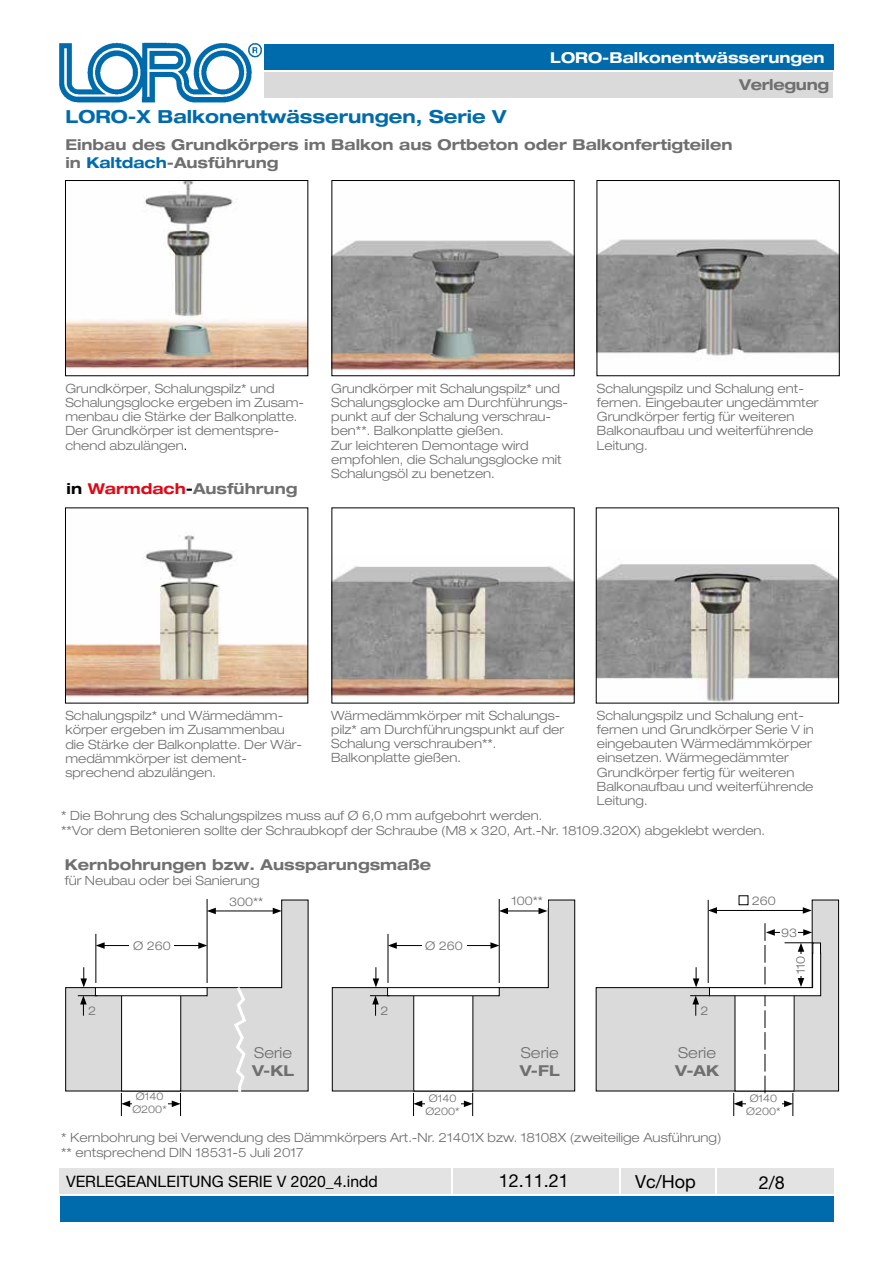
<style>
.page{position:relative;width:893px;height:1263px;background:#fff}
.page>*{position:absolute;margin:0;border:0;box-sizing:border-box;transform-origin:0 0}
.t1{font:700 expanded 18px "Helvetica Neue LT Std";color:#006bac}
.t2{font:18px "Helvetica Neue LT Std";color:#000}
.t3{font:15.75px "Helvetica Neue LT Std";color:#000}
.t4{font:700 expanded 15px/18px "Helvetica Neue LT Std";color:#706f6f}
.t5{font:700 expanded 15px "Helvetica Neue LT Std";color:#fff}
.t6{font:300 expanded 15px "Helvetica Neue LT Std";color:#706f6f}
.t7{font:700 expanded 15px "Helvetica Neue LT Std";letter-spacing:-.02em;color:#706f6f}
.t8{font:300 expanded 12.75px/14.2px "Helvetica Neue LT Std";color:#706f6f}
.t9{font:300 expanded 12px "Helvetica Neue LT Std";color:#706f6f}
.t10{font:300 expanded 10.5px/12.6px "Helvetica Neue LT Std";color:#706f6f;text-align:center}
.s1{color:#006bac}
.s2{color:#000}
.s3{color:#e30614}
</style>
<div class="page">
<div style="left:60px;top:1196px;width:774px;height:26px;background:#006bac"></div>
<div style="left:60px;top:1168px;width:391px;height:25px;background:#e3e3e3"></div>
<div style="left:453px;top:1168px;width:166px;height:25px;background:#e3e3e3"></div>
<div style="left:621px;top:1168px;width:94px;height:25px;background:#e3e3e3"></div>
<div style="left:717px;top:1168px;width:117px;height:25px;background:#e3e3e3"></div>
<img style="left:59px;top:42px;width:203px;height:61px">
<div style="left:264px;top:45px;width:569px;height:25px;background:#006bac"></div>
<div style="left:264px;top:72px;width:569px;height:26px;background:#dadada"></div>
<img style="left:67px;top:182px;width:239px;height:187px">
<div style="left:65px;top:180px;width:243px;height:196px;border:1px solid #000"></div>
<img style="left:334px;top:240px;width:238px;height:131px">
<img style="left:599px;top:239px;width:238px;height:117px">
<svg style="left:65px;top:900px;width:243px;height:191px"></svg>
<div style="left:122px;top:987px;width:59px;height:104px;background:#fff"></div>
<div style="left:121px;top:987px;width:60px;height:104px;border:1px solid #000"></div>
<div style="left:95px;top:987px;width:112px;height:9px;background:#fff"></div>
<div style="left:95px;top:987px;width:112px;height:9px;border:1px solid #000"></div>
<hr style="left:207px;top:899px;width:1px;height:84px;background:#000">
<hr style="left:96px;top:934px;width:1px;height:49px;background:#000">
<svg style="left:80px;top:967px;width:7px;height:20px"></svg>
<svg style="left:78px;top:995px;width:19px;height:21px"></svg>
<hr style="left:102px;top:945px;width:99px;height:1px;background:#000">
<svg style="left:96px;top:942px;width:9px;height:7px"></svg>
<svg style="left:198px;top:942px;width:9px;height:7px"></svg>
<hr style="left:128px;top:1103px;width:46px;height:1px;background:#000">
<svg style="left:121px;top:1093px;width:9px;height:23px"></svg>
<svg style="left:172px;top:1093px;width:9px;height:23px"></svg>
<hr style="left:213px;top:911px;width:62px;height:1px;background:#000">
<svg style="left:207px;top:908px;width:9px;height:6px"></svg>
<svg style="left:273px;top:908px;width:9px;height:6px"></svg>
<div style="left:132px;top:1093px;width:35px;height:25px;background:#fff"></div>
<div style="left:130px;top:940px;width:44px;height:12px;background:#fff"></div>
<div style="left:229px;top:895px;width:35px;height:13px;background:#fff"></div>
<svg style="left:232px;top:984px;width:16px;height:108px"></svg>
<svg style="left:332px;top:900px;width:243px;height:191px"></svg>
<div style="left:414px;top:987px;width:59px;height:104px;background:#fff"></div>
<div style="left:388px;top:987px;width:111px;height:9px;background:#fff"></div>
<div style="left:387px;top:987px;width:112px;height:9px;border:1px solid #000"></div>
<hr style="left:499px;top:899px;width:1px;height:84px;background:#000">
<hr style="left:388px;top:934px;width:1px;height:49px;background:#000">
<svg style="left:373px;top:967px;width:6px;height:20px"></svg>
<svg style="left:370px;top:995px;width:19px;height:21px"></svg>
<hr style="left:394px;top:945px;width:99px;height:1px;background:#000">
<svg style="left:388px;top:942px;width:9px;height:7px"></svg>
<svg style="left:490px;top:942px;width:9px;height:7px"></svg>
<hr style="left:420px;top:1103px;width:46px;height:1px;background:#000">
<svg style="left:413px;top:1093px;width:9px;height:23px"></svg>
<svg style="left:464px;top:1093px;width:9px;height:23px"></svg>
<hr style="left:506px;top:911px;width:35px;height:1px;background:#000">
<svg style="left:499px;top:908px;width:9px;height:6px"></svg>
<svg style="left:538px;top:908px;width:9px;height:6px"></svg>
<div style="left:422px;top:940px;width:44px;height:12px;background:#fff"></div>
<div style="left:507px;top:893px;width:40px;height:15px;background:#fff"></div>
<svg style="left:596px;top:900px;width:243px;height:191px"></svg>
<hr style="left:708px;top:900px;width:1px;height:83px;background:#000">
<hr style="left:715px;top:910px;width:90px;height:1px;background:#000">
<svg style="left:708px;top:907px;width:9px;height:7px"></svg>
<svg style="left:803px;top:907px;width:9px;height:7px"></svg>
<div style="left:737px;top:894px;width:44px;height:12px;background:#fff"></div>
<svg style="left:690px;top:923px;width:131px;height:193px"></svg>
<img style="left:67px;top:534px;width:239px;height:163px">
<img style="left:334px;top:566px;width:238px;height:131px">
<img style="left:598px;top:564px;width:239px;height:137px">
<div style="left:596px;top:508px;width:243px;height:195px;border:1px solid #000"></div>
<div style="left:425px;top:1095px;width:35px;height:25px;background:#fff"></div>
<div style="left:746px;top:1095px;width:35px;height:25px;background:#fff"></div>
<p class="t5" style="left:550px;top:48px;width:276px">LORO-Balkonentwässerungen</p>
<p class="t7" style="left:739px;top:75px;width:92px">Verlegung</p>
<h1 class="t1" style="left:65px;top:105px;width:443px">LORO-X Balkonentwässerungen, Serie V</h1>
<p class="t4" style="left:65px;top:135px;width:669px">Einbau des Grundkörpers im Balkon aus Ortbeton oder Balkonfertigteilen in <span class="s1">Kaltdach</span>-Ausführung</p>
<p class="t8" style="left:65px;top:381px;width:240px">Grundkörper, Schalungspilz* und<br>Schalungsglocke ergeben im Zusam&shy;menbau die Stärke der Balkonplatte.<br>Der Grundkörper ist dementspre&shy;chend abzulängen<span class="s2">.</span></p>
<p class="t4" style="left:67px;top:479px;width:232px"><span class="s2">in</span> <span class="s3">Warmdach</span><span class="s2">-</span>Ausführung</p>
<p class="t8" style="left:331px;top:381px;width:239px">Grundkörper mit Schalungspilz* und<br>Schalungsglocke am Durchführungs&shy;punkt auf der Schalung verschrau&shy;ben**. Balkonplatte gießen.<br>Zur leichteren Demontage wird empfohlen, die Schalungsglocke mit<br>Schalungsöl zu benetzen.</p>
<p class="t8" style="left:597px;top:381px;width:223px">Schalungspilz und Schalung ent&shy;fernen. Eingebauter ungedämmter<br>Grundkörper fertig für weiteren<br>Balkonaufbau und weiterführende<br>Leitung.</p>
<p class="t8" style="left:65px;top:708px;width:238px">Schalungspilz* und Wärmedämm&shy;körper ergeben im Zusammenbau die Stärke der Balkonplatte. Der Wär&shy;medämmkörper ist dement&shy;sprechend abzulängen.</p>
<p class="t8" style="left:331px;top:708px;width:235px">Wärmedämmkörper mit Schalungs&shy;pilz* am Durchführungspunkt auf der<br>Schalung verschrauben**.<br>Balkonplatte gießen.</p>
<p class="t8" style="left:597px;top:708px;width:219px">Schalungspilz und Schalung ent&shy;fernen und Grundkörper Serie V in eingebauten Wärmedämmkörper einsetzen. Wärmegedämmter<br>Grundkörper fertig für weiteren<br>Balkonaufbau und weiterführende<br>Leitung.</p>
<p class="t8" style="left:61px;top:807px;width:705px;line-height:15.3px">* Die Bohrung des Schalungspilzes muss auf Ø 6,0 mm aufgebohrt werden.<br>**Vor dem Betonieren sollte der Schraubkopf der Schraube (M8 x 320, Art.-Nr. 18109.320X) abgeklebt werden.</p>
<p class="t4" style="left:65px;top:854px;width:368px">Kernbohrungen bzw. Aussparungsmaße</p>
<p class="t8" style="left:65px;top:873px;width:197px">für Neubau oder bei Sanierung</p>
<p class="t9" style="left:88px;top:1003px;width:10px">2</p>
<p class="t9" style="left:133px;top:939px;width:39px">Ø 260</p>
<p class="t9" style="left:229px;top:894px;width:36px">300**</p>
<p class="t6" style="left:254px;top:1044px;width:39px">Serie</p>
<p class="t4" style="left:252px;top:1061px;width:44px">V-KL</p>
<p class="t9" style="left:380px;top:1003px;width:10px">2</p>
<p class="t9" style="left:425px;top:939px;width:39px">Ø 260</p>
<p class="t9" style="left:511px;top:893px;width:33px">100**</p>
<p class="t6" style="left:521px;top:1044px;width:39px">Serie</p>
<p class="t4" style="left:520px;top:1061px;width:41px">V-FL</p>
<p class="t9" style="left:701px;top:1003px;width:10px">2</p>
<p class="t6" style="left:678px;top:1044px;width:39px">Serie</p>
<p class="t4" style="left:675px;top:1061px;width:45px">V-AK</p>
<p class="t9" style="left:752px;top:893px;width:26px">260</p>
<p class="t9" style="left:781px;top:925px;width:18px">93</p>
<p class="t9" style="left:793px;top:974px;width:20px;rotate:-90deg">110</p>
<p class="t10" style="left:132px;top:1090px;width:36px">Ø140<br>Ø200*</p>
<p class="t10" style="left:425px;top:1092px;width:36px">Ø140<br>Ø200*</p>
<p class="t10" style="left:746px;top:1092px;width:36px">Ø140<br>Ø200*</p>
<p class="t8" style="left:61px;top:1130px;width:662px;line-height:15.3px">* Kernbohrung bei Verwendung des Dämmkörpers Art.-Nr. 21401X bzw. 18108X (zweiteilige Ausführung) ** entsprechend DIN 18531-5 Juli 2017</p>
<p class="t3" style="left:66px;top:1172px;width:313px">VERLEGEANLEITUNG SERIE V 2020_4.indd</p>
<h1 class="t2" style="left:499px;top:1170px;width:72px">12.11.21</h1>
<h1 class="t2" style="left:635px;top:1170px;width:62px">Vc/Hop</h1>
<h1 class="t2" style="left:759px;top:1172px;width:28px">2/8</h1>
</div>
